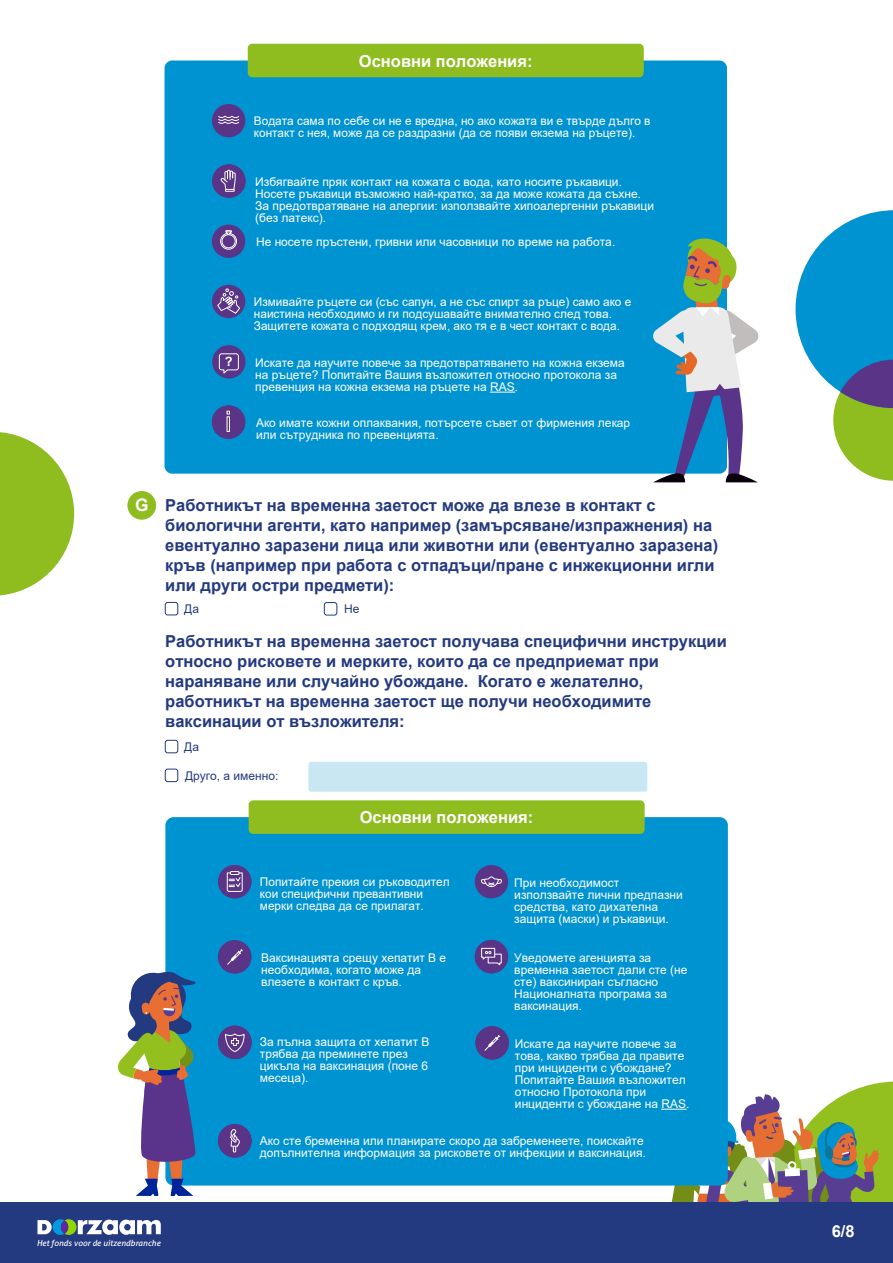
<style>
.page{position:relative;width:893px;height:1263px;background:#fff}
.page>*{position:absolute;margin:0;border:0;box-sizing:border-box;transform-origin:0 0}
.t1{font:700 17.25px "Arial";color:#fff}
.t2{font:700 16.5px/19.8px "Arial";color:#243a80}
.t3{font:700 16.5px "Arial";color:#fff}
.t4{font:700 12.75px "Arial";color:#fff}
.t5{font:12px/12px "Arial";color:#fff}
.t6{font:12px "Arial";color:#243a80}
.t7{font:italic 8.4px "Aller";color:#fff}
</style>
<div class="page">
<div style="left:0;top:1203px;width:893px;height:60px;background:#243a80"></div>
<svg style="left:37px;top:1219px;width:124px;height:16px"></svg>
<svg style="left:61px;top:1220px;width:7px;height:14px"></svg>
<svg style="left:0;top:432px;width:74px;height:164px"></svg>
<svg style="left:796px;top:210px;width:97px;height:271px"></svg>
<div style="left:165px;top:61px;width:562px;height:413px;background:#0093d1;border-radius:8px"></div>
<div style="left:248px;top:44px;width:396px;height:33px;background:#8fbc1f;border-radius:4px"></div>
<div style="left:212px;top:225px;width:33px;height:33px;background:#5a3486;border-radius:50%"></div>
<div style="left:222px;top:234px;width:13px;height:14px;border:1px solid #fff;border-radius:50%"></div>
<div style="left:220px;top:233px;width:17px;height:16px;border:1px solid #fff;border-radius:50%"></div>
<svg style="left:225px;top:230px;width:7px;height:5px"></svg>
<div style="left:212px;top:104px;width:33px;height:33px;background:#5a3486;border-radius:50%"></div>
<svg style="left:218px;top:115px;width:21px;height:9px"></svg>
<div style="left:212px;top:164px;width:34px;height:34px;background:#5a3486;border-radius:50%"></div>
<svg style="left:220px;top:170px;width:16px;height:22px"></svg>
<div style="left:212px;top:345px;width:34px;height:33px;background:#5a3486;border-radius:50%"></div>
<svg style="left:219px;top:353px;width:20px;height:21px"></svg>
<div style="left:212px;top:285px;width:33px;height:33px;background:#5a3486;border-radius:50%"></div>
<svg style="left:217px;top:284px;width:23px;height:30px"></svg>
<svg style="left:490px;top:392px;width:25px;height:1px"></svg>
<div style="left:212px;top:405px;width:33px;height:34px;background:#5a3486;border-radius:50%"></div>
<svg style="left:226px;top:411px;width:4px;height:21px"></svg>
<svg style="left:653px;top:238px;width:105px;height:244px"></svg>
<div style="left:127px;top:491px;width:29px;height:29px;background:#8fbc1f;border-radius:50%"></div>
<div style="left:165px;top:602px;width:13px;height:13px;border:1px solid #243a80;border-radius:2px"></div>
<div style="left:324px;top:602px;width:13px;height:13px;border:1px solid #243a80;border-radius:2px"></div>
<div style="left:165px;top:740px;width:13px;height:13px;border:1px solid #243a80;border-radius:2px"></div>
<div style="left:308px;top:762px;width:339px;height:30px;background:#c9e7f3;border-radius:3px"></div>
<div style="left:165px;top:769px;width:13px;height:13px;border:1px solid #243a80;border-radius:2px"></div>
<div style="left:165px;top:817px;width:563px;height:368px;background:#0093d1;border-radius:8px"></div>
<div style="left:249px;top:800px;width:396px;height:34px;background:#8fbc1f;border-radius:4px"></div>
<div style="left:218px;top:865px;width:33px;height:33px;background:#5a3486;border-radius:50%"></div>
<svg style="left:227px;top:871px;width:16px;height:21px"></svg>
<div style="left:218px;top:940px;width:33px;height:33px;background:#5a3486;border-radius:50%"></div>
<svg style="left:218px;top:1026px;width:34px;height:33px"></svg>
<div style="left:218px;top:1026px;width:33px;height:33px;background:#5a3486;border-radius:50%"></div>
<svg style="left:225px;top:949px;width:20px;height:103px"></svg>
<div style="left:475px;top:865px;width:33px;height:33px;background:#5a3486;border-radius:50%"></div>
<svg style="left:481px;top:876px;width:21px;height:11px"></svg>
<div style="left:218px;top:1124px;width:33px;height:33px;background:#5a3486;border-radius:50%"></div>
<svg style="left:229px;top:1129px;width:11px;height:23px"></svg>
<div style="left:475px;top:940px;width:33px;height:33px;background:#5a3486;border-radius:50%"></div>
<svg style="left:481px;top:948px;width:21px;height:18px"></svg>
<svg style="left:662px;top:1081px;width:231px;height:122px"></svg>
<div style="left:475px;top:1026px;width:34px;height:33px;background:#5a3486;border-radius:50%"></div>
<svg style="left:484px;top:1035px;width:17px;height:16px"></svg>
<svg style="left:118px;top:970px;width:78px;height:226px"></svg>
<h2 class="t3" style="left:359px;top:49px;width:175px">Основни положения:</h2>
<p class="t4" style="left:225px;top:353px;width:9px">?</p>
<p class="t5" style="left:254px;top:115px;width:398px">Водата сама по себе си не е вредна, но ако кожата ви е твърде дълго в контакт с нея, може да се раздразни (да се появи екзема на ръцете).</p>
<p class="t5" style="left:255px;top:176px;width:400px">Избягвайте пряк контакт на кожата с вода, като носите ръкавици.<br>Носете ръкавици възможно най-кратко, за да може кожата да съхне.<br>За предотвратяване на алергии: използвайте хипоалергенни ръкавици (без латекс).</p>
<p class="t5" style="left:256px;top:236px;width:361px">Не носете пръстени, гривни или часовници по време на работа.</p>
<p class="t5" style="left:254px;top:296px;width:379px">Измивайте ръцете си (със сапун, а не със спирт за ръце) само ако е наистина необходимо и ги подсушавайте внимателно след това.<br>Защитете кожата с подходящ крем, ако тя е в чест контакт с вода.</p>
<p class="t5" style="left:255px;top:357px;width:371px">Искате да научите повече за предотвратяването на кожна екзема на ръцете? Попитайте Вашия възложител относно протокола за превенция на кожна екзема на ръцете на RAS.</p>
<p class="t5" style="left:256px;top:417px;width:376px">Ако имате кожни оплаквания, потърсете съвет от фирмения лекар или сътрудника по превенцията.</p>
<h1 class="t1" style="left:135px;top:493px;width:15px">G</h1>
<p class="t2" style="left:165px;top:496px;width:554px">Работникът на временна заетост може да влезе в контакт с биологични агенти, като например (замърсяване/изпражнения) на евентуално заразени лица или животни или (евентуално заразена) кръв (например при работа с отпадъци/пране с инжекционни игли или други остри предмети):</p>
<p class="t6" style="left:184px;top:601px;width:16px">Да</p>
<p class="t6" style="left:344px;top:601px;width:17px">Не</p>
<p class="t2" style="left:165px;top:632px;width:563px">Работникът на временна заетост получава специфични инструкции относно рисковете и мерките, които да се предприемат при нараняване или случайно убождане. Когато е желателно, работникът на временна заетост ще получи необходимите ваксинации от възложителя:</p>
<p class="t6" style="left:184px;top:739px;width:16px">Да</p>
<p class="t6" style="left:185px;top:767px;width:95px">Друго, а именно:</p>
<h2 class="t3" style="left:360px;top:806px;width:175px">Основни положения:</h2>
<p class="t5" style="left:260px;top:876px;width:191px">Попитайте прекия си ръководител кои специфични превантивни мерки следва да се прилагат.</p>
<p class="t5" style="left:261px;top:951px;width:186px">Ваксинацията срещу хепатит В е необходима, когато може да влезете в контакт с кръв.</p>
<p class="t5" style="left:260px;top:1036px;width:171px">За пълна защита от хепатит В трябва да преминете през цикъла на ваксинация (поне 6 месеца).</p>
<p class="t5" style="left:514px;top:876px;width:170px">При необходимост използвайте лични предпазни средства, като дихателна защита (маски) и ръкавици.</p>
<p class="t5" style="left:514px;top:951px;width:175px">Уведомете агенцията за временна заетост дали сте (не сте) ваксиниран съгласно<br>Националната програма за ваксинация.</p>
<p class="t5" style="left:515px;top:1037px;width:176px">Искате да научите повече за това, какво трябва да правите при инциденти с убождане?<br>Попитайте Вашия възложител относно Протокола при инциденти с убождане на RAS.</p>
<p class="t5" style="left:260px;top:1134px;width:388px">Ако сте бременна или планирате скоро да забременеете, поискайте допълнителна информация за рисковете от инфекции и ваксинация.</p>
<p class="t7" style="left:37px;top:1237px;width:125px">Het fonds voor de uitzendbranche</p>
<h2 class="t3" style="left:832px;top:1219px;width:24px">6/8</h2>
</div>
